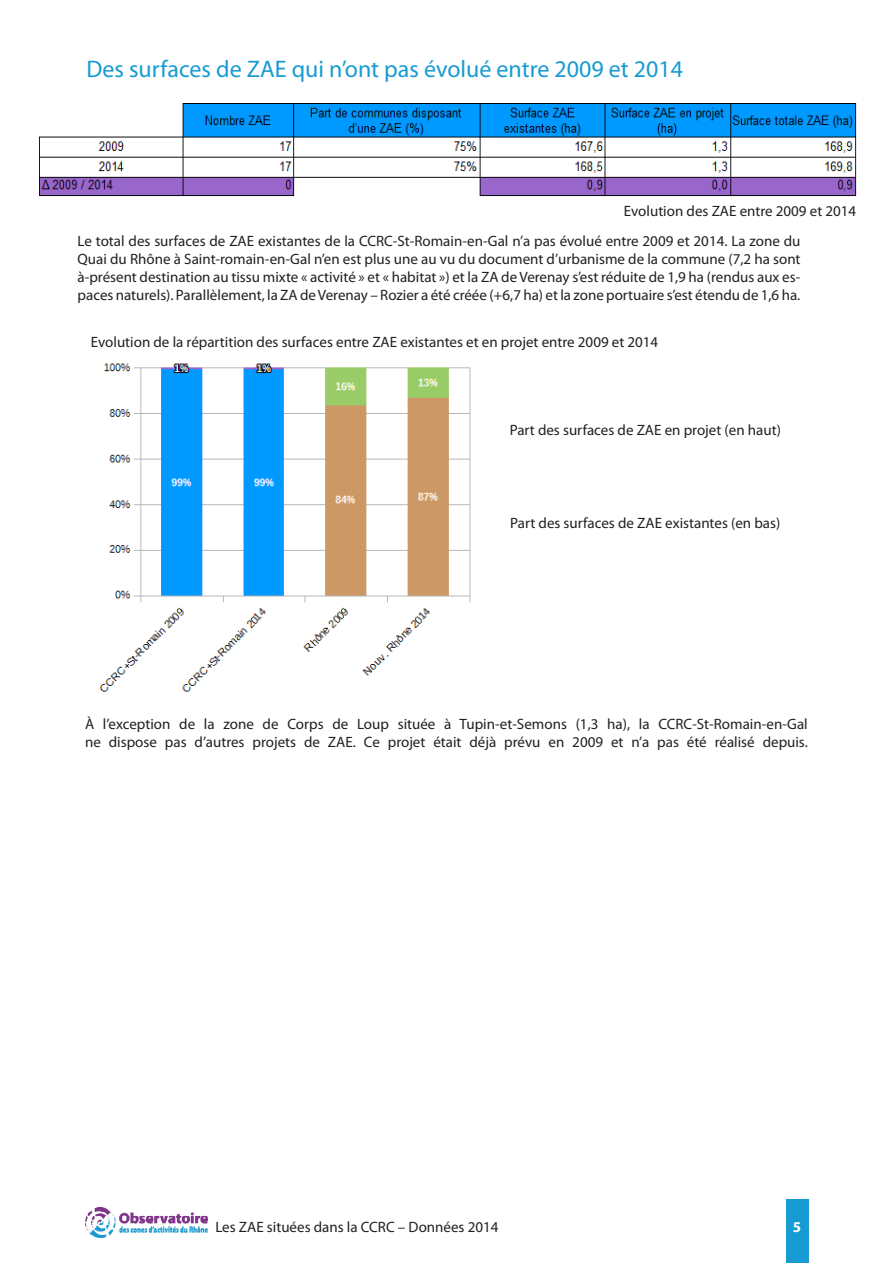
<style>
.page{position:relative;width:893px;height:1263px;background:#fff}
.page>*{position:absolute;margin:0;border:0;box-sizing:border-box;transform-origin:0 0}
.t1{font:24px "Myriad Pro";color:#189bd2}
.t2{font:15px/18px "Myriad Pro";color:#231f20;text-align:justify}
.t3{font:700 15px "Myriad Pro";color:#fff}
</style>
<div class="page">
<img style="left:85px;top:1207px;width:122px;height:30px">
<div style="left:786px;top:1199px;width:22px;height:64px;background:#189bd2"></div>
<img style="left:39px;top:103px;width:817px;height:93px">
<img style="left:100px;top:363px;width:371px;height:329px">
<p class="t1" style="left:86px;top:54px;width:598px">Des surfaces de ZAE qui n’ont pas évolué entre 2009 et 2014</p>
<p class="t2" style="left:624px;top:202px;width:234px">Evolution des ZAE entre 2009 et 2014</p>
<p class="t2" style="left:78px;top:232px;width:724px">Le total des surfaces de ZAE existantes de la CCRC-St-Romain-en-Gal n’a pas évolué entre 2009 et 2014. La zone du Quai du Rhône à Saint-romain-en-Gal n’en est plus une au vu du document d’urbanisme de la commune (7,2 ha sont à-présent destination au tissu mixte « activité » et « habitat ») et la ZA de Verenay s’est réduite de 1,9 ha (rendus aux es&shy;paces naturels). Parallèlement, la ZA de Verenay – Rozier a été créée (+6,7 ha) et la zone portuaire s’est étendu de 1,6 ha.</p>
<p class="t2" style="left:91px;top:332px;width:569px">Evolution de la répartition des surfaces entre ZAE existantes et en projet entre 2009 et 2014</p>
<p class="t2" style="left:510px;top:421px;width:273px">Part des surfaces de ZAE en projet (en haut)</p>
<p class="t2" style="left:510px;top:514px;width:272px">Part des surfaces de ZAE existantes (en bas)</p>
<p class="t2" style="left:85px;top:715px;width:724px">À l’exception de la zone de Corps de Loup située à Tupin-et-Semons (1,3 ha), la CCRC-St-Romain-en-Gal ne dispose pas d’autres projets de ZAE. Ce projet était déjà prévu en 2009 et n’a pas été réalisé depuis.</p>
<p class="t2" style="left:215px;top:1218px;width:285px">Les ZAE situées dans la CCRC – Données 2014</p>
<p class="t3" style="left:793px;top:1217px;width:10px">5</p>
</div>
